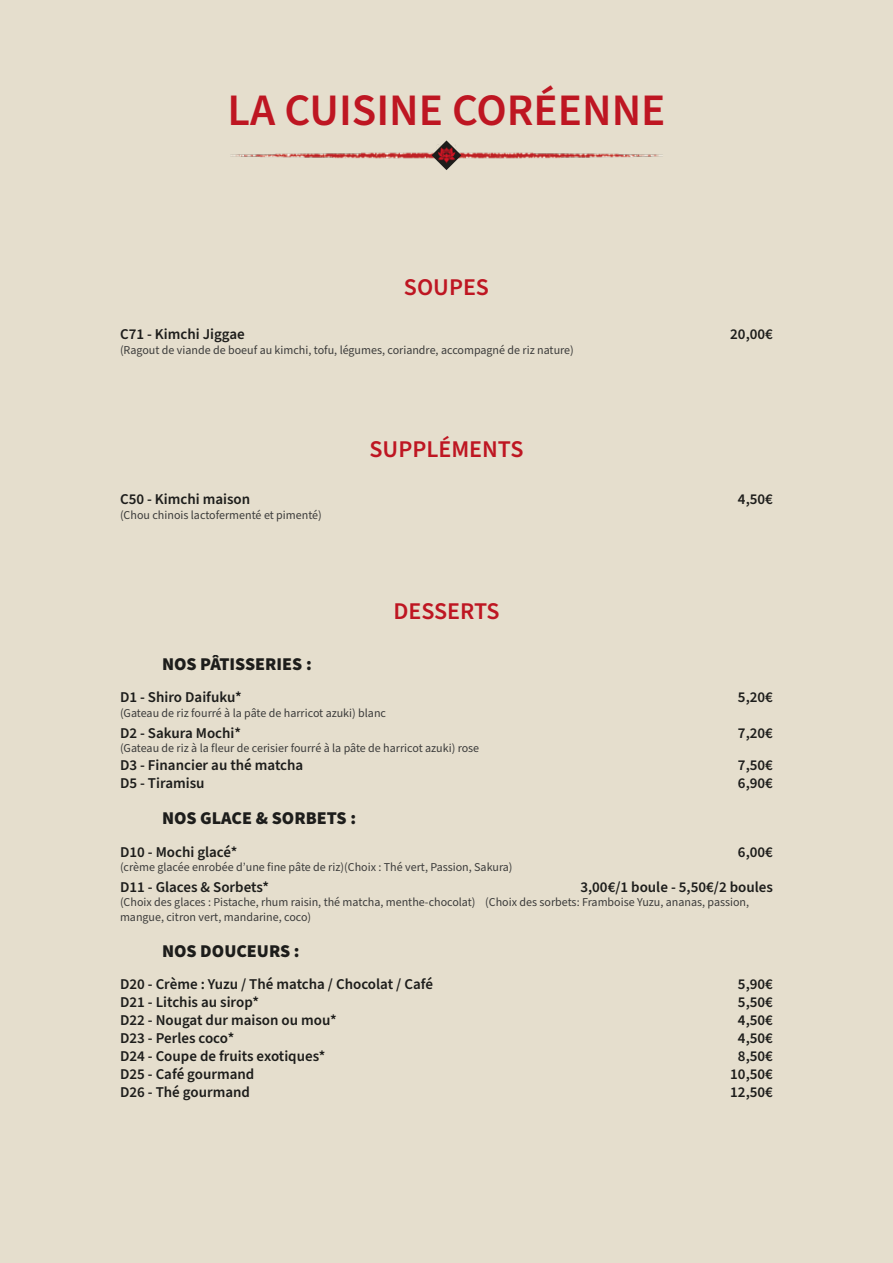
<style>
.page{position:relative;width:893px;height:1263px;background:#e5decd}
.page>*{position:absolute;margin:0;border:0;box-sizing:border-box;transform-origin:0 0}
.t1{font:600 45px "Source Sans Pro";color:#be1622}
.t2{font:600 24px "Source Sans Pro";color:#be1622}
.t3{font:900 18px "Source Sans Pro";color:#1d1d1b}
.t4{font:600 15px/18px "Source Sans Pro";color:#1d1d1b}
.t5{font:12px/14.4px "Source Sans Pro";color:#3c3c3b}
</style>
<div class="page">
<img style="left:230px;top:152px;width:433px;height:7px">
<svg style="left:432px;top:140px;width:29px;height:30px"></svg>
<img style="left:436px;top:145px;width:21px;height:21px">
<h1 class="t1" style="left:228px;top:80px;width:439px">LA CUISINE CORÉENNE</h1>
<h2 class="t2" style="left:404px;top:271px;width:87px">SOUPES</h2>
<p class="t4" style="left:120px;top:325px;width:126px">C71 - Kimchi Jiggae</p>
<p class="t5" style="left:120px;top:343px;width:455px">(Ragout de viande de boeuf au kimchi, tofu, légumes, coriandre, accompagné de riz nature)</p>
<p class="t4" style="left:120px;top:491px;width:132px">C50 - Kimchi maison</p>
<p class="t5" style="left:120px;top:508px;width:203px">(Chou chinois lactofermenté et pimenté)</p>
<h2 class="t2" style="left:370px;top:433px;width:155px">SUPPLÉMENTS</h2>
<h2 class="t2" style="left:393px;top:595px;width:108px">DESSERTS</h2>
<p class="t4" style="left:730px;top:325px;width:44px">20,00€</p>
<p class="t4" style="left:738px;top:491px;width:36px">4,50€</p>
<h3 class="t3" style="left:162px;top:651px;width:151px">NOS PÂTISSERIES :</h3>
<p class="t4" style="left:120px;top:689px;width:123px">D1 - Shiro Daifuku*</p>
<p class="t5" style="left:120px;top:706px;width:268px">(Gateau de riz fourré à la pâte de harricot azuki) blanc</p>
<p class="t4" style="left:120px;top:724px;width:123px">D2 - Sakura Mochi*</p>
<p class="t5" style="left:120px;top:741px;width:361px">(Gateau de riz à la fleur de cerisier fourré à la pâte de harricot azuki) rose</p>
<p class="t4" style="left:120px;top:756px;width:185px">D3 - Financier au thé matcha<br>D5 - Tiramisu</p>
<h3 class="t3" style="left:162px;top:806px;width:196px">NOS GLACE &amp; SORBETS :</h3>
<p class="t4" style="left:120px;top:843px;width:119px">D10 - Mochi glacé*</p>
<p class="t5" style="left:120px;top:860px;width:394px">(crème glacée enrobée d’une fine pâte de riz)(Choix : Thé vert, Passion, Sakura)</p>
<p class="t4" style="left:120px;top:878px;width:150px">D11 - Glaces &amp; Sorbets*</p>
<p class="t5" style="left:120px;top:895px;width:631px">(Choix des glaces : Pistache, rhum raisin, thé matcha, menthe-chocolat) (Choix des sorbets: Framboise Yuzu, ananas, passion, mangue, citron vert, mandarine, coco)</p>
<h3 class="t3" style="left:162px;top:938px;width:139px">NOS DOUCEURS :</h3>
<p class="t4" style="left:120px;top:975px;width:315px">D20 - Crème : Yuzu / Thé matcha / Chocolat / Café<br>D21 - Litchis au sirop*<br>D22 - Nougat dur maison ou mou*<br>D23 - Perles coco*<br>D24 - Coupe de fruits exotiques*<br>D25 - Café gourmand<br>D26 - Thé gourmand</p>
<p class="t4" style="left:738px;top:689px;width:36px">5,20€</p>
<p class="t4" style="left:738px;top:717px;width:36px;line-height:32.4px">7,20€<br>7,50€</p>
<p class="t4" style="left:738px;top:774px;width:36px">6,90€</p>
<p class="t4" style="left:738px;top:843px;width:36px">6,00€</p>
<p class="t4" style="left:580px;top:878px;width:194px">3,00€/1 boule - 5,50€/2 boules</p>
<p class="t4" style="left:730px;top:975px;width:44px;text-align:center">5,90€<br>5,50€<br>4,50€<br>4,50€<br>8,50€<br>10,50€<br>12,50€</p>
</div>
